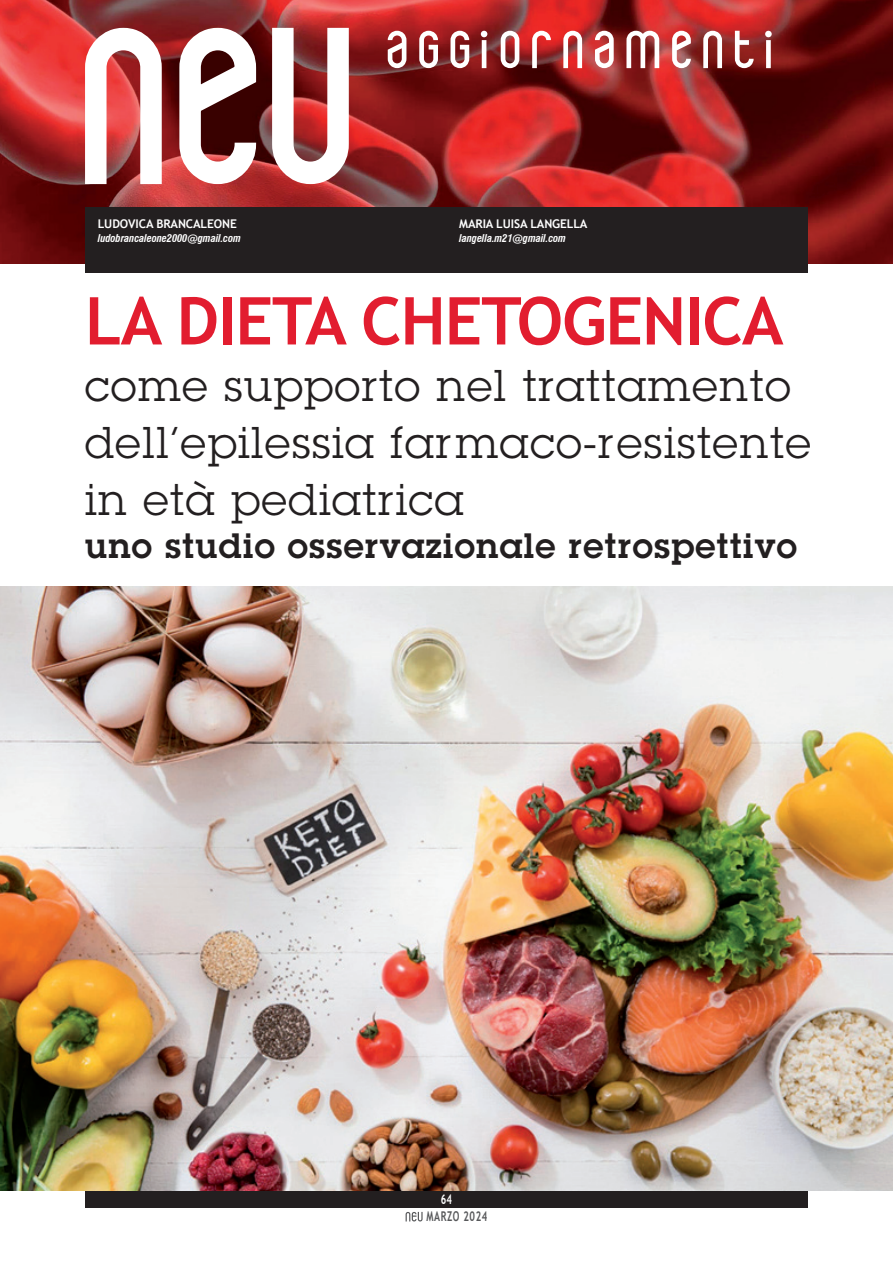
<style>
.page{position:relative;width:893px;height:1263px;background:#fff}
.page>*{position:absolute;margin:0;border:0;box-sizing:border-box;transform-origin:0 0}
.t1{font:700 66px "Trebuchet MS";letter-spacing:-.015em;color:#e21d2f}
.t2{font:43.5px/57px "Lubalin Graph";letter-spacing:.04em;color:#231f20}
.t3{font:600 34.5px "Lubalin Graph";letter-spacing:.04em;color:#231f20}
.t4{font:700 13.5px "Trebuchet MS";letter-spacing:.06em;color:#57585a;scale:.7 1}
.t5{font:700 13.5px "Trebuchet MS";color:#fff;scale:.7 1}
.t6{font:700 12px "Trebuchet MS";letter-spacing:-.01em;color:#fff}
.t7{font:italic 700 condensed 10.5px "Swiss 721 BT";letter-spacing:-.01em;color:#fff}
</style>
<div class="page">
<div style="left:85px;top:1191px;width:723px;height:17px;background:#231f20"></div>
<svg style="left:406px;top:1212px;width:17px;height:9px"></svg>
<img style="left:0;top:0;width:893px;height:264px">
<div style="left:85px;top:207px;width:723px;height:66px;background:#231f20"></div>
<svg style="left:83px;top:26px;width:689px;height:160px"></svg>
<img style="left:0;top:587px;width:893px;height:603px">
<p class="t6" style="left:98px;top:217px;width:141px">LUDOVICA BRANCALEONE</p>
<p class="t7" style="left:98px;top:232px;width:145px">ludobrancaleone2000@gmail.com</p>
<p class="t6" style="left:459px;top:217px;width:116px">MARIA LUISA LANGELLA</p>
<p class="t7" style="left:459px;top:232px;width:108px">langella.m21@gmail.com</p>
<h1 class="t1" style="left:85px;top:280px;width:658px">LA DIETA CHETOGENICA</h1>
<p class="t2" style="left:85px;top:357px;width:727px">come supporto nel trattamento dell’epilessia farmaco-resistente in età pediatrica</p>
<p class="t3" style="left:85px;top:522px;width:713px">uno studio osservazionale retrospettivo</p>
<p class="t5" style="left:441px;top:1191px;width:17px">64</p>
<p class="t4" style="left:427px;top:1208px;width:88px">MARZO 2024</p>
</div>
